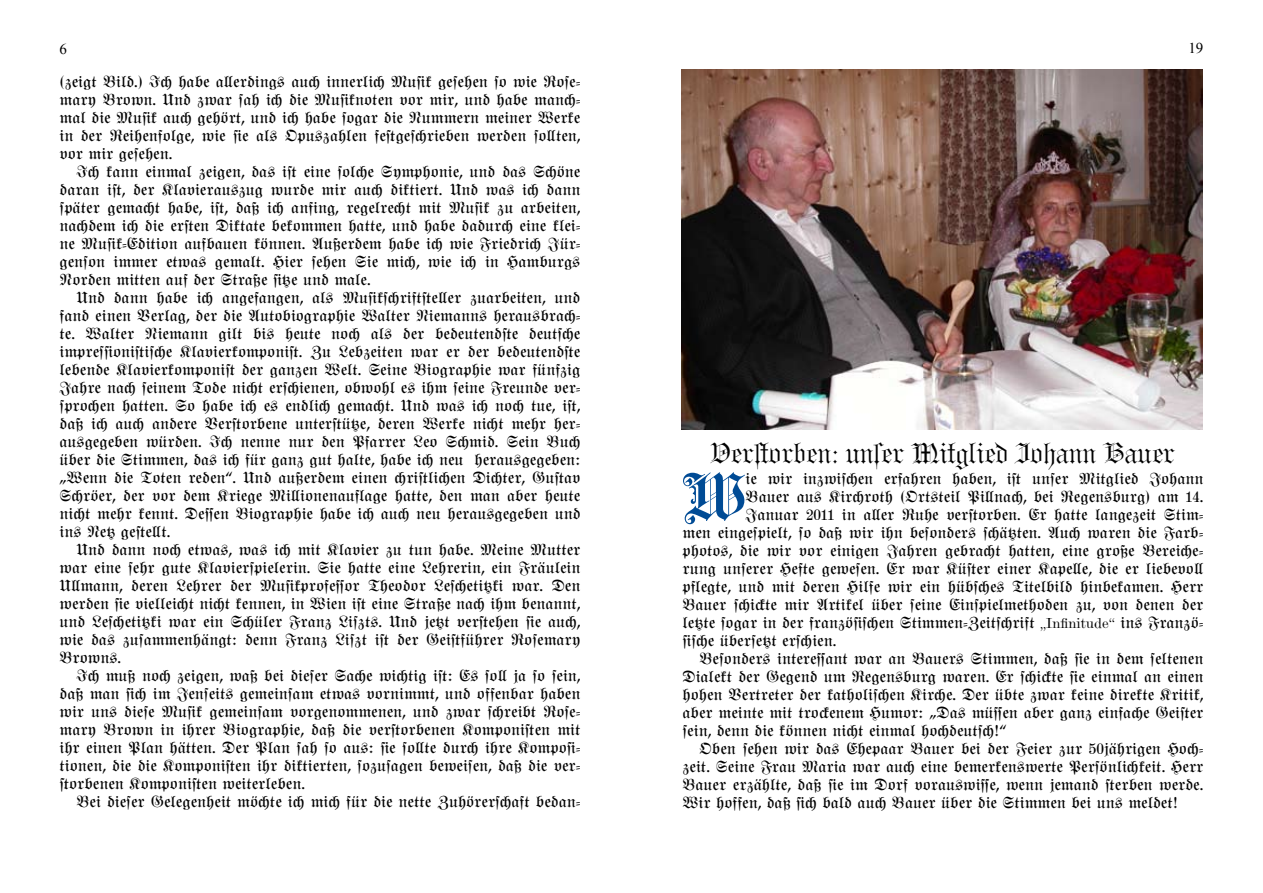
<style>
.page{position:relative;width:1263px;height:893px;background:#fff}
.page>*{position:absolute;margin:0;border:0;box-sizing:border-box;transform-origin:0 0}
.t1{font:62.1px "Bismarck Gotisch OT";color:#004b95}
.t2{font:27px "Gutenberg Gotisch OT";color:#000}
.t3{font:15px/18px "Germanen Fraktur OT";color:#000;text-align:justify}
.t4{font:15px "Times New Roman";color:#000}
.s1{font-family:"Antiqua Englisch 10 OT"}
</style>
<div class="page">
<img style="left:681px;top:69px;width:521px;height:360px">
<p class="t4" style="left:60px;top:39px;width:9px">6</p>
<p class="t4" style="left:1188px;top:38px;width:16px">19</p>
<p class="t3" style="left:60px;top:75px;width:522px">(zeigt Bild.) Ich habe allerdings auch innerlich Musik gesehen so wie Rose&shy;mary Brown. Und zwar sah ich die Musiknoten vor mir, und habe manch&shy;mal die Musik auch gehört, und ich habe sogar die Nummern meiner Werke in der Reihenfolge, wie sie als Opuszahlen festgeschrieben werden sollten, vor mir gesehen.</p>
<p class="t3" style="left:60px;top:165px;width:522px;text-indent:17px">Ich kann einmal zeigen, das ist eine solche Symphonie, und das Schöne daran ist, der Klavierauszug wurde mir auch diktiert. Und was ich dann später gemacht habe, ist, daß ich anfing, regelrecht mit Musik zu arbeiten, nachdem ich die ersten Diktate bekommen hatte, und habe dadurch eine klei&shy;ne Musik-Edition aufbauen können. Außerdem habe ich wie Friedrich Jür&shy;genson immer etwas gemalt. Hier sehen Sie mich, wie ich in Hamburgs Norden mitten auf der Straße sitze und male.</p>
<p class="t3" style="left:60px;top:291px;width:522px;text-indent:17px">Und dann habe ich angefangen, als Musikschriftsteller zuarbeiten, und fand einen Verlag, der die Autobiographie Walter Niemanns herausbrach&shy;te. Walter Niemann gilt bis heute noch als der bedeutendste deutsche impressionistische Klavierkomponist. Zu Lebzeiten war er der bedeutendste lebende Klavierkomponist der ganzen Welt. Seine Biographie war fünfzig Jahre nach seinem Tode nicht erschienen, obwohl es ihm seine Freunde ver&shy;sprochen hatten. So habe ich es endlich gemacht. Und was ich noch tue, ist, daß ich auch andere Verstorbene unterstütze, deren Werke nicht mehr her&shy;ausgegeben würden. Ich nenne nur den Pfarrer Leo Schmid. Sein Buch über die Stimmen, das ich für ganz gut halte, habe ich neu herausgegeben: „Wenn die Toten reden“. Und außerdem einen christlichen Dichter, Gustav Schröer, der vor dem Kriege Millionenauflage hatte, den man aber heute nicht mehr kennt. Dessen Biographie habe ich auch neu herausgegeben und ins Netz gestellt.</p>
<p class="t3" style="left:60px;top:543px;width:522px;text-indent:17px">Und dann noch etwas, was ich mit Klavier zu tun habe. Meine Mutter war eine sehr gute Klavierspielerin. Sie hatte eine Lehrerin, ein Fräulein Ullmann, deren Lehrer der Musikprofessor Theodor Leschetitzki war. Den werden sie vielleicht nicht kennen, in Wien ist eine Straße nach ihm benannt, und Leschetitzki war ein Schüler Franz Liszts. Und jetzt verstehen sie auch, wie das zusammenhängt: denn Franz Liszt ist der Geistführer Rosemary Browns.</p>
<p class="t3" style="left:60px;top:669px;width:522px;text-indent:17px">Ich muß noch zeigen, waß bei dieser Sache wichtig ist: Es soll ja so sein, daß man sich im Jenseits gemeinsam etwas vornimmt, und offenbar haben wir uns diese Musik gemeinsam vorgenommenen, und zwar schreibt Rose&shy;mary Brown in ihrer Biographie, daß die verstorbenen Komponisten mit ihr einen Plan hätten. Der Plan sah so aus: sie sollte durch ihre Komposi&shy;tionen, die die Komponisten ihr diktierten, sozusagen beweisen, daß die ver&shy;storbenen Komponisten weiterleben.</p>
<p class="t3" style="left:77px;top:795px;width:505px">Bei dieser Gelegenheit möchte ich mich für die nette Zuhörerschaft bedan-</p>
<h2 class="t2" style="left:711px;top:438px;width:466px">Verstorben: unser Mitglied Johann Bauer</h2>
<h1 class="t1" style="left:682px;top:463px;width:65px">W</h1>
<p class="t3" style="left:746px;top:471px;width:459px">ie wir inzwischen erfahren haben, ist unser Mitglied Johann</p>
<p class="t3" style="left:746px;top:489px;width:459px">Bauer aus Kirchroth (Ortsteil Pillnach, bei Regensburg) am 14.</p>
<p class="t3" style="left:746px;top:507px;width:459px">Januar 2011 in aller Ruhe verstorben. Er hatte langezeit Stim-</p>
<p class="t3" style="left:682px;top:525px;width:522px">men eingespielt, so daß wir ihn besonders schätzten. Auch waren die Farb-</p>
<p class="t3" style="left:682px;top:543px;width:522px">photos, die wir vor einigen Jahren gebracht hatten, eine große Bereiche-</p>
<p class="t3" style="left:682px;top:561px;width:522px">rung unserer Hefte gewesen. Er war Küster einer Kapelle, die er liebevoll</p>
<p class="t3" style="left:682px;top:579px;width:522px">pflegte, und mit deren Hilfe wir ein hübsches Titelbild hinbekamen. Herr</p>
<p class="t3" style="left:682px;top:597px;width:522px">Bauer schickte mir Artikel über seine Einspielmethoden zu, von denen der</p>
<p class="t3" style="left:682px;top:615px;width:522px">letzte sogar in der französischen Stimmen-Zeitschrift <span class="s1">„Infinitude“</span> ins Franzö-</p>
<p class="t3" style="left:682px;top:633px;width:155px">sische übersetzt erschien.</p>
<p class="t3" style="left:699px;top:651px;width:505px">Besonders interessant war an Bauers Stimmen, daß sie in dem seltenen</p>
<p class="t3" style="left:682px;top:669px;width:522px">Dialekt der Gegend um Regensburg waren. Er schickte sie einmal an einen</p>
<p class="t3" style="left:682px;top:687px;width:522px">hohen Vertreter der katholischen Kirche. Der übte zwar keine direkte Kritik,</p>
<p class="t3" style="left:682px;top:705px;width:522px">aber meinte mit trockenem Humor: „Das müssen aber ganz einfache Geister</p>
<p class="t3" style="left:682px;top:723px;width:326px">sein, denn die können nicht einmal hochdeutsch!“</p>
<p class="t3" style="left:699px;top:741px;width:505px">Oben sehen wir das Ehepaar Bauer bei der Feier zur 50jährigen Hoch-</p>
<p class="t3" style="left:682px;top:759px;width:522px">zeit. Seine Frau Maria war auch eine bemerkenswerte Persönlichkeit. Herr</p>
<p class="t3" style="left:682px;top:777px;width:522px">Bauer erzählte, daß sie im Dorf vorauswisse, wenn jemand sterben werde.</p>
<p class="t3" style="left:682px;top:795px;width:497px">Wir hoffen, daß sich bald auch Bauer über die Stimmen bei uns meldet!</p>
</div>
